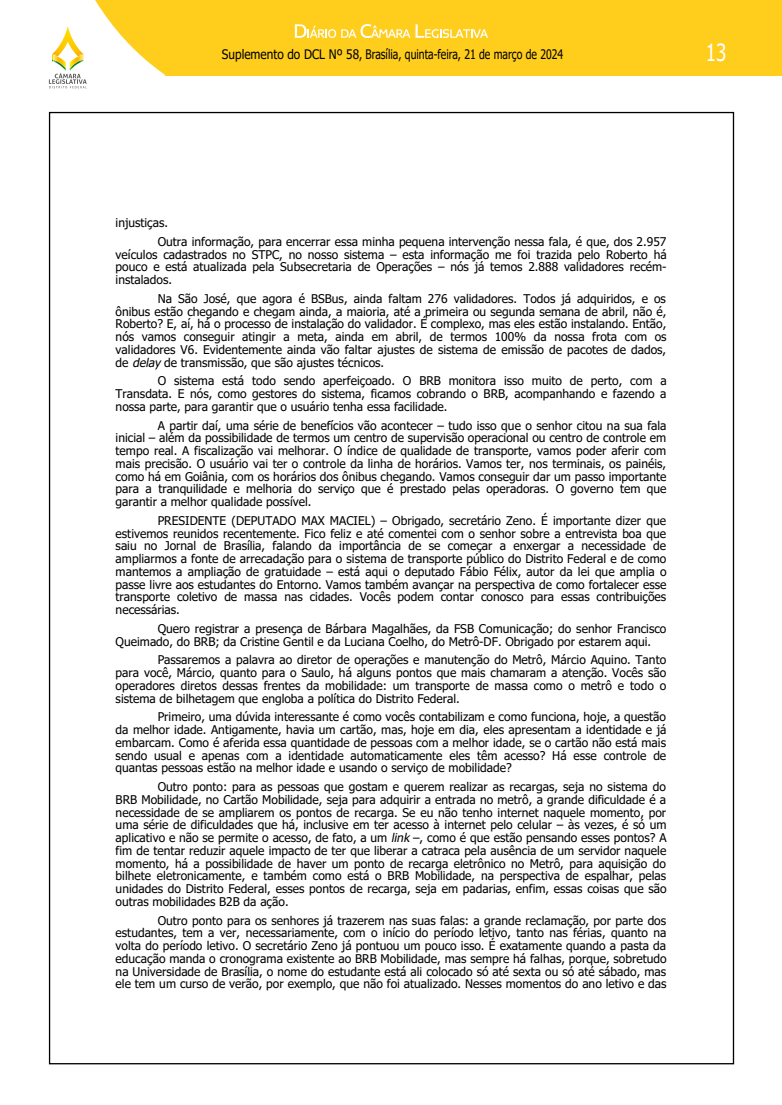
<style>
.page{position:relative;width:782px;height:1105px;background:#fff}
.page>*{position:absolute;margin:0;border:0;box-sizing:border-box;transform-origin:0 0}
.t1{font:23.6px "Tahoma";color:#fff;scale:.8 1}
.t2{font:13.1px "Tahoma";color:#000;scale:.9 1}
.t3{font:12px/12.7px "Tahoma";color:#000;text-align:justify}
.s1{font-style:italic}
</style>
<div class="page">
<div style="left:0;top:0;width:781px;height:75px;background:#ffcd1b"></div>
<svg style="left:0;top:0;width:165px;height:89px"></svg>
<svg style="left:295px;top:24px;width:193px;height:14px"></svg>
<p class="t2" style="left:222px;top:46px;width:380px">Suplemento do DCL Nº 58, Brasília, quinta-feira, 21 de março de 2024</p>
<h1 class="t1" style="left:705px;top:36px;width:27px">13</h1>
<p class="t3" style="left:158px;top:214px;width:510px;line-height:18.8px;text-indent:-42px">injustiças.<br>Outra informação, para encerrar essa minha pequena intervenção nessa fala, é que, dos 2.957</p>
<p class="t3" style="left:116px;top:249px;width:552px">veículos cadastrados no STPC, no nosso sistema – esta informação me foi trazida pelo Roberto há pouco e está atualizada pela Subsecretaria de Operações – nós já temos 2.888 validadores recém&shy;instalados.</p>
<p class="t3" style="left:116px;top:293px;width:552px;text-indent:42px">Na São José, que agora é BSBus, ainda faltam 276 validadores. Todos já adquiridos, e os ônibus estão chegando e chegam ainda, a maioria, até a primeira ou segunda semana de abril, não é, Roberto? E, aí, há o processo de instalação do validador. É complexo, mas eles estão instalando. Então, nós vamos conseguir atingir a meta, ainda em abril, de termos 100% da nossa frota com os validadores V6. Evidentemente ainda vão faltar ajustes de sistema de emissão de pacotes de dados, de <span class="s1">delay</span>de transmissão, que são ajustes técnicos.</p>
<p class="t3" style="left:116px;top:375px;width:552px;text-indent:42px">O sistema está todo sendo aperfeiçoado. O BRB monitora isso muito de perto, com a Transdata. E nós, como gestores do sistema, ficamos cobrando o BRB, acompanhando e fazendo a nossa parte, para garantir que o usuário tenha essa facilidade.</p>
<p class="t3" style="left:116px;top:420px;width:552px;text-indent:42px">A partir daí, uma série de benefícios vão acontecer – tudo isso que o senhor citou na sua fala inicial – além da possibilidade de termos um centro de supervisão operacional ou centro de controle em tempo real. A fiscalização vai melhorar. O índice de qualidade de transporte, vamos poder aferir com mais precisão. O usuário vai ter o controle da linha de horários. Vamos ter, nos terminais, os painéis, como há em Goiânia, com os horários dos ônibus chegando. Vamos conseguir dar um passo importante para a tranquilidade e melhoria do serviço que é prestado pelas operadoras. O governo tem que garantir a melhor qualidade possível.</p>
<p class="t3" style="left:116px;top:515px;width:552px;text-indent:42px">PRESIDENTE (DEPUTADO MAX MACIEL) – Obrigado, secretário Zeno. É importante dizer que estivemos reunidos recentemente. Fico feliz e até comentei com o senhor sobre a entrevista boa que saiu no Jornal de Brasília, falando da importância de se começar a enxergar a necessidade de ampliarmos a fonte de arrecadação para o sistema de transporte público do Distrito Federal e de como mantemos a ampliação de gratuidade – está aqui o deputado Fábio Félix, autor da lei que amplia o passe livre aos estudantes do Entorno. Vamos também avançar na perspectiva de como fortalecer esse transporte coletivo de massa nas cidades. Vocês podem contar conosco para essas contribuições necessárias.</p>
<p class="t3" style="left:116px;top:623px;width:552px;text-indent:42px">Quero registrar a presença de Bárbara Magalhães, da FSB Comunicação; do senhor Francisco<br>Queimado, do BRB; da Cristine Gentil e da Luciana Coelho, do Metrô-DF. Obrigado por estarem aqui.</p>
<p class="t3" style="left:116px;top:654px;width:552px;text-indent:42px">Passaremos a palavra ao diretor de operações e manutenção do Metrô, Márcio Aquino. Tanto para você, Márcio, quanto para o Saulo, há alguns pontos que mais chamaram a atenção. Vocês são operadores diretos dessas frentes da mobilidade: um transporte de massa como o metrô e todo o sistema de bilhetagem que engloba a política do Distrito Federal.</p>
<p class="t3" style="left:116px;top:711px;width:552px;text-indent:42px">Primeiro, uma dúvida interessante é como vocês contabilizam e como funciona, hoje, a questão da melhor idade. Antigamente, havia um cartão, mas, hoje em dia, eles apresentam a identidade e já embarcam. Como é aferida essa quantidade de pessoas com a melhor idade, se o cartão não está mais sendo usual e apenas com a identidade automaticamente eles têm acesso? Há esse controle de quantas pessoas estão na melhor idade e usando o serviço de mobilidade?</p>
<p class="t3" style="left:116px;top:781px;width:552px;text-indent:42px">Outro ponto: para as pessoas que gostam e querem realizar as recargas, seja no sistema do BRB Mobilidade, no Cartão Mobilidade, seja para adquirir a entrada no metrô, a grande dificuldade é a necessidade de se ampliarem os pontos de recarga. Se eu não tenho internet naquele momento, por uma série de dificuldades que há, inclusive em ter acesso à internet pelo celular – às vezes, é só um aplicativo e não se permite o acesso, de fato, a um <span class="s1">link</span>–, como é que estão pensando esses pontos? A fim de tentar reduzir aquele impacto de ter que liberar a catraca pela ausência de um servidor naquele momento, há a possibilidade de haver um ponto de recarga eletrônico no Metrô, para aquisição do bilhete eletronicamente, e também como está o BRB Mobilidade, na perspectiva de espalhar, pelas unidades do Distrito Federal, esses pontos de recarga, seja em padarias, enfim, essas coisas que são outras mobilidades B2B da ação.</p>
<p class="t3" style="left:116px;top:915px;width:552px;text-indent:42px">Outro ponto para os senhores já trazerem nas suas falas: a grande reclamação, por parte dos estudantes, tem a ver, necessariamente, com o início do período letivo, tanto nas férias, quanto na volta do período letivo. O secretário Zeno já pontuou um pouco isso. É exatamente quando a pasta da educação manda o cronograma existente ao BRB Mobilidade, mas sempre há falhas, porque, sobretudo na Universidade de Brasília, o nome do estudante está ali colocado só até sexta ou só até sábado, mas ele tem um curso de verão, por exemplo, que não foi atualizado. Nesses momentos do ano letivo e das</p>
</div>
